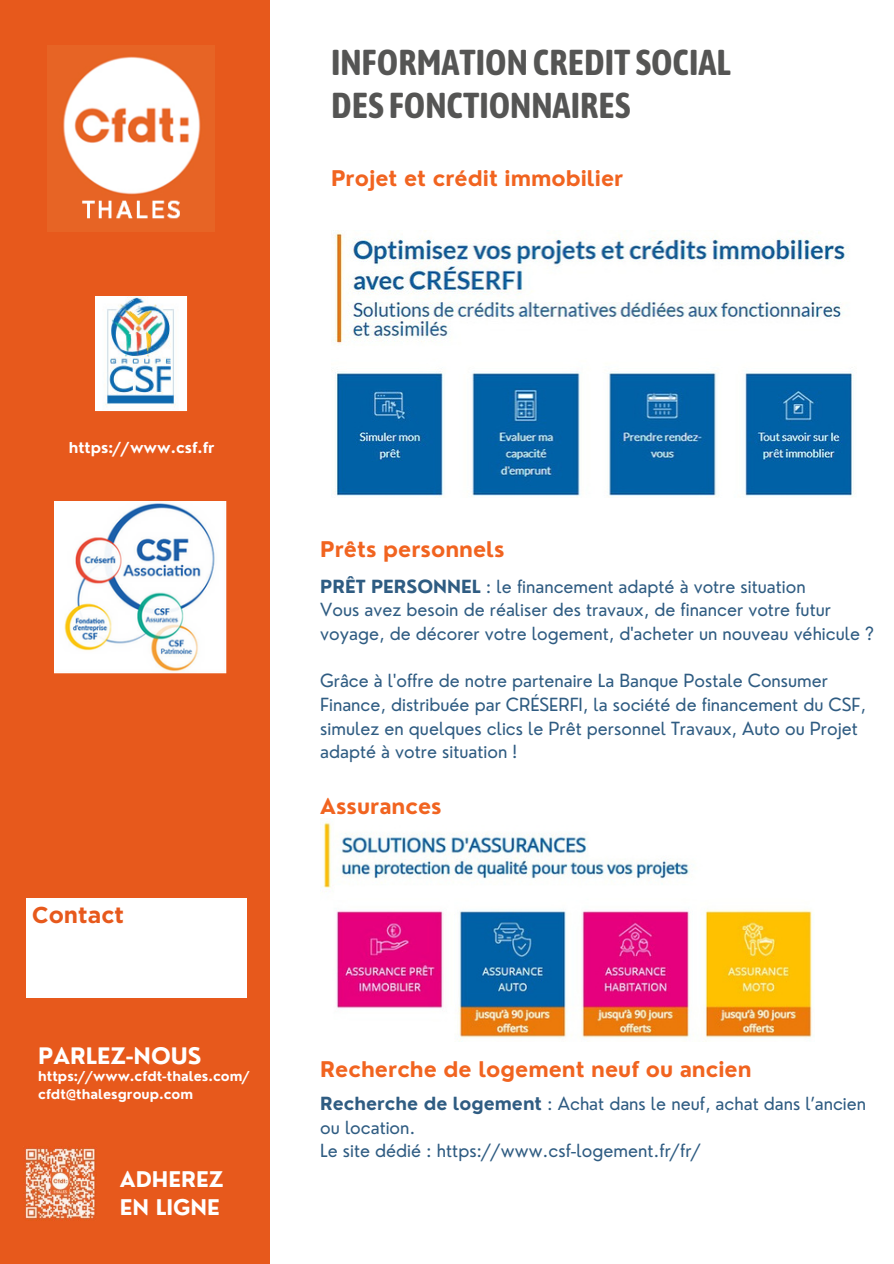
<style>
.page{position:relative;width:894px;height:1264px;background:#fff}
.page>*{position:absolute;margin:0;border:0;box-sizing:border-box;transform-origin:0 0}
.t1{font:700 35.85px/42.8px "Asap Condensed";color:#555554}
.t2{font:700 22.95px "Gotham";color:#e7591c}
.t3{font:700 22.2px "Nourd";color:#fff}
.t4{font:700 21.15px "Nourd";color:#f16420}
.t5{font:700 21.15px/28.2px "Nourd";color:#fff}
.t6{font:17.7px/23.7px "Nourd";color:#2f5c82}
.t7{font:700 14.7px "Nourd";color:#fff}
.t8{font:700 13.2px/17.5px "Nourd";color:#fff}
.s1{font-weight:700}
</style>
<div class="page">
<img style="left:331px;top:232px;width:523px;height:265px">
<img style="left:323px;top:821px;width:489px;height:220px">
<div style="left:0;top:0;width:269px;height:1263px;background:#e7591c"></div>
<img style="left:25px;top:1146px;width:72px;height:74px">
<img style="left:55px;top:501px;width:172px;height:172px">
<img style="left:95px;top:296px;width:93px;height:115px">
<img style="left:48px;top:46px;width:166px;height:185px">
<div style="left:26px;top:898px;width:221px;height:99px;background:#fff"></div>
<h5 class="t1" style="left:331px;top:41px;width:401px">INFORMATIONCREDIT SOCIAL<br>DES FONCTIONNAIRES</h5>
<h5 class="t4" style="left:331px;top:165px;width:294px">Projet et crédit immobilier</h5>
<h4 class="t7" style="left:69px;top:438px;width:147px">https://www.csf.fr</h4>
<h6 class="t2" style="left:32px;top:901px;width:94px">Contact</h6>
<p class="t3" style="left:38px;top:1041px;width:165px">PARLEZ-NOUS</p>
<p class="t3" style="left:10px;top:1060px;width:165px">PARLEZ-NOUS</p>
<h3 class="t7" style="left:10px;top:1087px;width:237px">https://www.cfdt-thales.com/</h3>
<p class="t8" style="left:38px;top:1067px;width:213px">https://www.cfdt-thales.com/ cfdt@thalesgroup.com</p>
<p class="t5" style="left:115px;top:1163px;width:105px">ADHEREZ<br>EN LIGNE</p>
<p class="t5" style="left:120px;top:1165px;width:105px">ADHEREZ<br>EN LIGNE</p>
<p class="t4" style="left:320px;top:536px;width:186px">Prêts personnels</p>
<h5 class="t6" style="left:320px;top:574px;width:555px"><span class="s1">PRÊT PERSONNEL</span> : le financement adapté à votre situation<br>Vous avez besoin de réaliser des travaux, de financer votre futur voyage, de décorer votre logement, d'acheter un nouveau véhicule ?</h5>
<p class="t6" style="left:320px;top:669px;width:547px">Grâce à l'offre de notre partenaire La Banque Postale Consumer Finance, distribuée par CRÉSERFI, la société de financement du CSF, simulez en quelques clics le Prêt personnel Travaux, Auto ou Projet adapté à votre situation !</p>
<h5 class="t4" style="left:320px;top:792px;width:123px">Assurances</h5>
<h6 class="t4" style="left:320px;top:1055px;width:433px">Recherche de logement neuf ou ancien</h6>
<h6 class="t6" style="left:320px;top:1091px;width:547px"><span class="s1">Recherche de logement</span> : Achat dans le neuf, achat dans l’ancien ou location.<br>Le site dédié : https://www.csf-logement.fr/fr/</h6>
</div>
